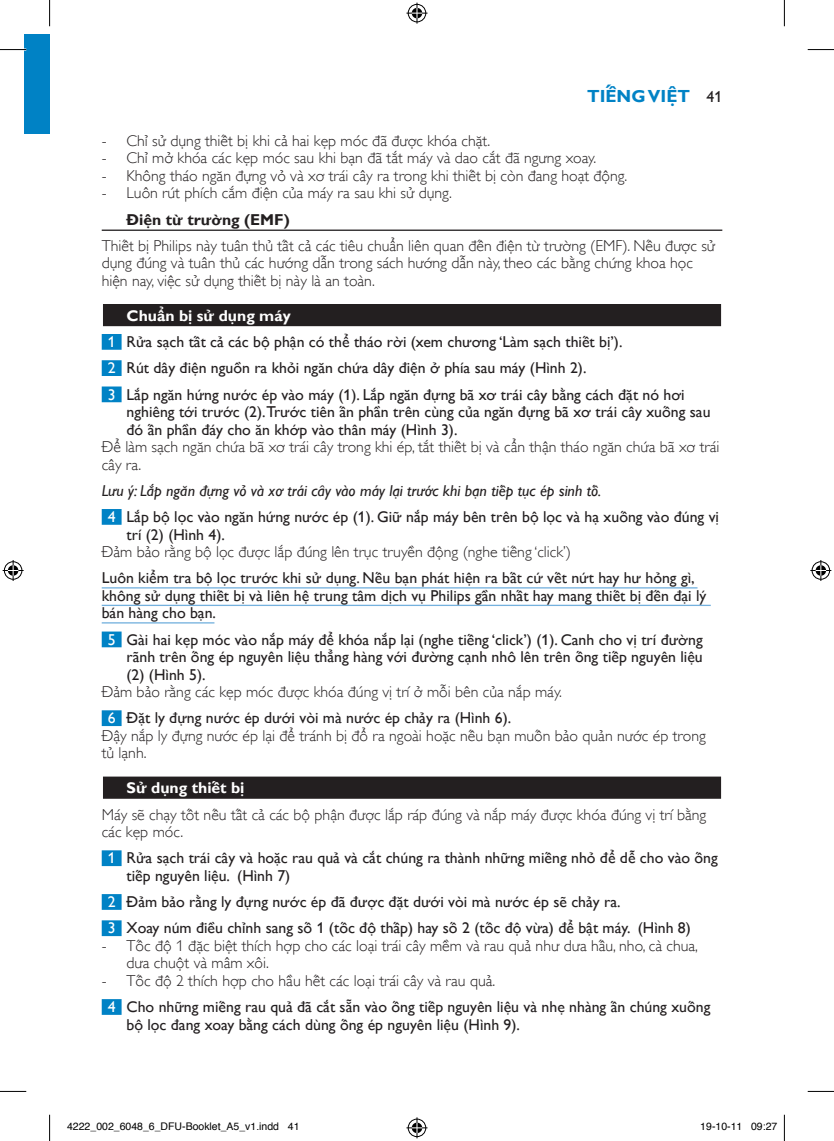
<style>
.page{position:relative;width:834px;height:1141px;background:#fff}
.page>*{position:absolute;margin:0;border:0;box-sizing:border-box;transform-origin:0 0}
.t1{font:700 17.5px "Gill Sans Viet";color:#0082c5}
.t2{font:15.75px/26.2px "Gill Sans Viet";color:#231f20}
.t3{font:300 15.75px/17.5px "Gill Sans Viet";color:#231f20}
.t4{font:700 15.75px "Gill Sans Viet";color:#fff}
.t5{font:15.75px "Gill Sans Alt One WGL";color:#231f20}
.t6{font:10.5px "Helvetica";color:#000}
.s1{font-family:"Gill Sans Alt One WGL Light";font-weight:400}
.s2{font-weight:700}
.s3{font-weight:700;color:#fff}
.s4{color:#fff}
.s5{font-style:italic}
.s6{font-weight:400;color:#fff}
.s7{font-weight:400}
.s8{font-family:"Gill Sans Alt One WGL Light"}
.s9{font-weight:300}
</style>
<div class="page">
<div style="left:25px;top:35px;width:25px;height:99px;background:#0082c5"></div>
<hr style="left:102px;top:230px;width:620px;height:1px;background:#231f20">
<div style="left:102px;top:303px;width:620px;height:25px;background:#d7d6d6"></div>
<div style="left:103px;top:304px;width:617px;height:22px;background:#231f20"></div>
<div style="left:102px;top:334px;width:19px;height:16px;background:#0082c5"></div>
<div style="left:102px;top:360px;width:19px;height:16px;background:#0082c5"></div>
<div style="left:102px;top:386px;width:19px;height:16px;background:#0082c5"></div>
<div style="left:102px;top:509px;width:19px;height:16px;background:#0082c5"></div>
<hr style="left:102px;top:587px;width:595px;height:1px;background:#74b1de">
<hr style="left:102px;top:605px;width:608px;height:1px;background:#74b1de">
<hr style="left:102px;top:622px;width:112px;height:1px;background:#74b1de">
<div style="left:102px;top:631px;width:19px;height:16px;background:#0082c5"></div>
<div style="left:102px;top:710px;width:19px;height:16px;background:#0082c5"></div>
<div style="left:102px;top:776px;width:620px;height:24px;background:#231f20"></div>
<div style="left:102px;top:850px;width:19px;height:16px;background:#0082c5"></div>
<div style="left:102px;top:894px;width:19px;height:16px;background:#0082c5"></div>
<div style="left:102px;top:920px;width:19px;height:16px;background:#0082c5"></div>
<div style="left:102px;top:999px;width:19px;height:16px;background:#0082c5"></div>
<hr style="left:0;top:48px;width:26px;height:3px;background:#fff">
<svg style="left:0;top:49px;width:26px;height:1px"></svg>
<svg style="left:807px;top:49px;width:26px;height:1px"></svg>
<svg style="left:0;top:1091px;width:26px;height:1px"></svg>
<svg style="left:807px;top:1091px;width:26px;height:1px"></svg>
<svg style="left:49px;top:0;width:1px;height:26px"></svg>
<svg style="left:49px;top:1115px;width:1px;height:26px"></svg>
<svg style="left:783px;top:0;width:1px;height:26px"></svg>
<svg style="left:783px;top:1115px;width:1px;height:26px"></svg>
<svg style="left:406px;top:3px;width:21px;height:21px"></svg>
<svg style="left:406px;top:1117px;width:21px;height:21px"></svg>
<svg style="left:3px;top:560px;width:21px;height:21px"></svg>
<svg style="left:810px;top:560px;width:21px;height:21px"></svg>
<p class="t1" style="left:587px;top:82px;width:99px">Tiếng Việt</p>
<p class="t5" style="left:706px;top:86px;width:17px">41</p>
<p class="t3" style="left:102px;top:132px;width:390px"><span class="s1">-</span> Chỉ sử dụ ng thiết bị khi cả hai kẹp móc đã được khóa chặt.</p>
<p class="t3" style="left:102px;top:149px;width:496px"><span class="s1">-</span> Chỉ mở khóa các kẹp móc sau khi bạn đã tắt máy và dao cắt đã ngưng xoay.</p>
<p class="t3" style="left:102px;top:167px;width:527px"><span class="s1">-</span> Không tháo ngăn đựng vỏ và xơ trái cây ra trong khi thiết bị cò n đang hoạt độ ng.</p>
<p class="t3" style="left:126px;top:180px;width:326px;line-height:26.2px;text-indent:-25px"><span class="s1">-</span> Luôn rút phích cắm điện của máy ra sau khi sử dụ ng.<br><span class="s2">Điện từ trường (EMF)</span></p>
<p class="t3" style="left:102px;top:237px;width:614px">Thiết bị Philips này tuân thủ tất cả các tiêu chuẩn liên quan đến điện từ trường (EMF). Nếu được sử dụng đúng và tuân thủ các hướng dẫn trong sách hướng dẫn này, theo các bằng chứng khoa học hiện nay, việc sử dụng thiết bị này là an toàn.</p>
<p class="t2" style="left:108px;top:302px;width:578px;text-indent:19px"><span class="s3">Chuẩn bị sử dụng máy<br></span><span class="s4">1</span> Rửa sạch tất cả các bộ phận có thể tháo rời (xem chương ‘Làm sạch thiết bị’).<br><span class="s4">2</span> Rút dây điện nguồn ra khỏi ngăn chứa dây điện ở phía sau máy (Hình 2).<br><span class="s4">3</span> Lắp ngăn hứng nước ép vào máy (1). Lắp ngăn đựng bã xơ trái cây bằng cách đặt nó hơi</p>
<p class="t2" style="left:126px;top:403px;width:585px;line-height:17.5px">nghiêng tới trước (2).Trước tiên ấn phần trên cùng của ngăn đựng bã xơ trái cây xuống sau đóấn phần đáy cho ăn khớp vào thân máy (Hình 3).</p>
<p class="t3" style="left:102px;top:438px;width:619px">Để làm sạch ngăn chứa bã xơ trái cây trong khi ép, tắt thiết bị và cẩn thận tháo ngăn chứa bã xơ trái cây ra.</p>
<p class="t2" style="left:108px;top:477px;width:612px;text-indent:-6px"><span class="s5">Lưu ý: Lắp ngăn đựng vỏ và xơ trái cây vào máy lại trước khi bạn tiếp tục ép sinh tố.<br></span><span class="s4">4</span> Lắp bộ lọc vào ngăn hứng nước ép (1). Giữ nắp máy bên trên bộ lọc và hạ xuống vào đúng vị</p>
<p class="t2" style="left:126px;top:521px;width:100px">trí (2) (Hình 4).</p>
<p class="t3" style="left:102px;top:543px;width:471px">Đảm bảo rằng bộ lọc được lắp đú ng lên trục truyền động (nghe tiếng ‘click’)</p>
<p class="t2" style="left:102px;top:569px;width:606px;line-height:17.5px">Luôn kiểm tra bộ lọc trước khi sử dụng. Nếu bạn phát hiện ra bất cứ vết nứt hay hư hỏng gì, không sử dụng thiết bị và liên hệ trung tâm dịch vụ Philips gần nhất hay mang thiết bị đến đại lý bán hàng cho bạn.</p>
<p class="t2" style="left:126px;top:631px;width:577px;line-height:17.5px;text-align:justify;text-indent:-19px"><span class="s4">5</span> Gài hai kẹp móc vào nắp máy để khóa nắp lại (nghe tiếng ‘click’) (1). Canh cho vị trí đường rãnh trên ống ép nguyên liệu thẳng hàng với đường cạnh nhô lên trên ống tiếp nguyên liệu (2) (Hình 5).</p>
<p class="t3" style="left:108px;top:679px;width:455px;line-height:26.2px;text-indent:-6px">Đảm bảo rằng các kẹp móc được khóa đú ng vị trí ở mỗ i bên của nắp máy.<br><span class="s6">6</span> <span class="s7">Đặt ly đựng nước ép dưới vòi mà nước ép chảy ra (Hình 6).</span></p>
<p class="t3" style="left:102px;top:727px;width:605px">Đậy nắp ly đựng nước ép lại để tránh bị đổ ra ngoài hoặc nếu bạn muốn bảo quản nước ép trong tủ lạnh.</p>
<p class="t4" style="left:126px;top:776px;width:118px">Sử dụng thiết bị</p>
<p class="t3" style="left:102px;top:806px;width:606px">Máy sẽ chạy tốt nếu tất cả các bộ phận được lắp ráp đú ng và nắp máy được khóa đú ng vị trí bằng các kẹp móc.</p>
<p class="t2" style="left:126px;top:849px;width:592px;line-height:17.5px;text-indent:-19px"><span class="s4">1</span> Rửa sạch trái cây và hoặc rau quả và cắt chúng ra thành những miếng nhỏ để dễ cho vào ống tiếp nguyên liệu. (Hình 7)</p>
<p class="t2" style="left:108px;top:889px;width:584px"><span class="s4">2</span> Đảm bảo rằng ly đựng nước ép đã được đặt dưới vòi mà nước ép sẽ chảy ra.<br><span class="s4">3</span> Xoay núm điều chỉnh sang số 1 (tốc độ thấp) hay số 2 (tốc độ vừa) để bật máy. (Hình 8)</p>
<p class="t3" style="left:126px;top:937px;width:573px;text-indent:-25px"><span class="s1">-</span> Tốc độ 1 đặc biệt thích hợp cho các loại trái cây mềm và rau quả như dưa hấu, nho, cà chua, dưa chuột và mâm xôi.</p>
<p class="t2" style="left:108px;top:967px;width:604px;text-indent:-6px"><span class="s8">-</span> <span class="s9">Tốc độ 2 thích hợp cho hầu hết các loại trái cây và rau quả.<br></span><span class="s4">4</span> Cho những miếng rau quả đã cắt sẵn vào ống tiếp nguyên liệu và nhẹ nhàng ấn chúng xuống</p>
<p class="t2" style="left:126px;top:1011px;width:395px">bộ lọc đang xoay bằng cách dù ng ống ép nguyên liệu (Hình 9).</p>
<p class="t6" style="left:67px;top:1119px;width:234px">4222_002_6048_6_DFU-Booklet_A5_v1.indd 41</p>
<p class="t6" style="left:700px;top:1119px;width:79px">19-10-11 09:27</p>
</div>
